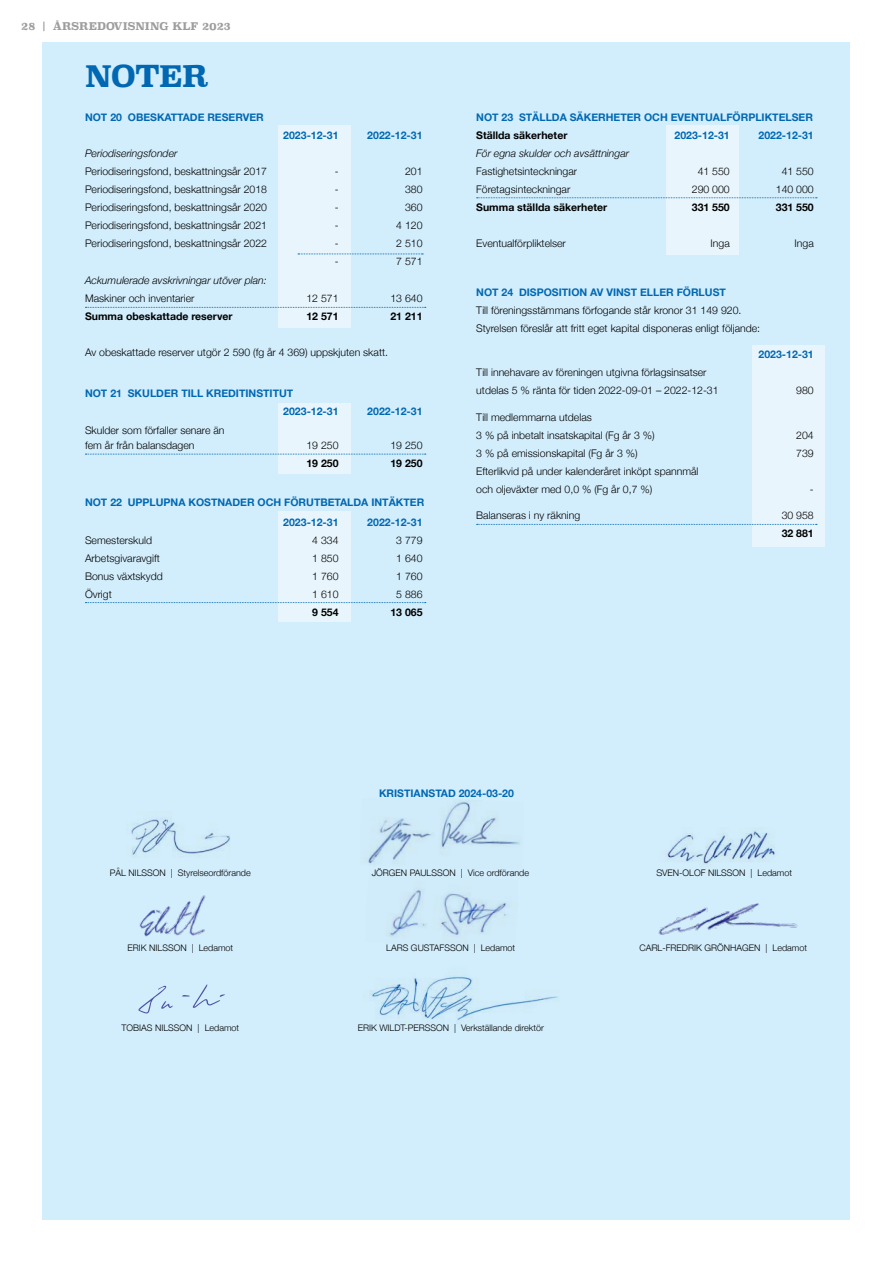
<style>
.page{position:relative;width:893px;height:1263px;background:#fff}
.page>*{position:absolute;margin:0;border:0;box-sizing:border-box;transform-origin:0 0}
.t1{font:700 29.55px "Superclarendon";letter-spacing:-.02em;color:#0068b3}
.t2{font:300 10.5px/18px "Helvetica Neue";color:#000}
.t3{font:700 10.5px/18px "Helvetica Neue";color:#0068b3}
.t4{font:700 10.5px "Helvetica Neue";color:#000}
.t5{font:italic 300 10.5px "Helvetica Neue";color:#000}
.t6{font:700 10.5px "Superclarendon";color:#9c9d9d}
.t7{font:300 9px "Helvetica Neue";color:#000}
</style>
<div class="page">
<div style="left:43px;top:43px;width:807px;height:1177px;background:#d2edfb"></div>
<img style="left:368px;top:800px;width:152px;height:64px">
<img style="left:666px;top:829px;width:109px;height:35px">
<img style="left:371px;top:975px;width:187px;height:48px">
<img style="left:386px;top:890px;width:121px;height:52px">
<img style="left:131px;top:818px;width:99px;height:39px">
<div style="left:278px;top:125px;width:72px;height:203px;background:#e8f5fc"></div>
<div style="left:278px;top:403px;width:72px;height:71px;background:#e8f5fc"></div>
<div style="left:278px;top:512px;width:72px;height:110px;background:#e8f5fc"></div>
<svg style="left:298px;top:254px;width:125px;height:1px"></svg>
<svg style="left:85px;top:307px;width:341px;height:1px"></svg>
<svg style="left:85px;top:454px;width:341px;height:1px"></svg>
<svg style="left:85px;top:602px;width:341px;height:1px"></svg>
<div style="left:666px;top:125px;width:73px;height:130px;background:#e8f5fc"></div>
<div style="left:753px;top:345px;width:72px;height:202px;background:#e8f5fc"></div>
<svg style="left:477px;top:197px;width:340px;height:1px"></svg>
<svg style="left:477px;top:524px;width:340px;height:1px"></svg>
<img style="left:658px;top:903px;width:140px;height:32px">
<img style="left:139px;top:895px;width:67px;height:42px">
<svg style="left:138px;top:985px;width:35px;height:29px"></svg>
<svg style="left:182px;top:984px;width:43px;height:24px"></svg>
<p class="t6" style="left:21px;top:19px;width:211px">28 | ÅRSREDOVISNING KLF 2023</p>
<h1 class="t1" style="left:85px;top:54px;width:125px">NOTER</h1>
<p class="t3" style="left:85px;top:108px;width:180px">NOT 20 OBESKATTADE RESERVER</p>
<p class="t3" style="left:283px;top:126px;width:57px">2023-12-31</p>
<p class="t3" style="left:367px;top:126px;width:57px">2022-12-31</p>
<p class="t5" style="left:85px;top:145px;width:94px">Periodiseringsfonder</p>
<p class="t2" style="left:85px;top:161px;width:184px">Periodiseringsfond, beskattningsår 2017</p>
<p class="t2" style="left:335px;top:161px;width:5px">-</p>
<p class="t2" style="left:405px;top:161px;width:19px">201</p>
<p class="t2" style="left:85px;top:179px;width:184px">Periodiseringsfond, beskattningsår 2018</p>
<p class="t2" style="left:335px;top:179px;width:5px">-</p>
<p class="t2" style="left:405px;top:179px;width:19px">380</p>
<p class="t2" style="left:85px;top:197px;width:184px">Periodiseringsfond, beskattningsår 2020</p>
<p class="t2" style="left:335px;top:197px;width:5px">-</p>
<p class="t2" style="left:405px;top:197px;width:19px">360</p>
<p class="t2" style="left:85px;top:215px;width:184px">Periodiseringsfond, beskattningsår 2021</p>
<p class="t2" style="left:335px;top:215px;width:5px">-</p>
<p class="t2" style="left:396px;top:215px;width:28px">4 120</p>
<p class="t2" style="left:85px;top:233px;width:184px">Periodiseringsfond, beskattningsår 2022</p>
<p class="t2" style="left:335px;top:233px;width:5px">-</p>
<p class="t2" style="left:396px;top:233px;width:28px">2 510</p>
<p class="t2" style="left:335px;top:251px;width:5px">-</p>
<p class="t2" style="left:396px;top:251px;width:28px">7 571</p>
<p class="t5" style="left:85px;top:272px;width:183px">Ackumulerade avskrivningar utöver plan:</p>
<p class="t2" style="left:85px;top:289px;width:111px">Maskiner och inventarier</p>
<p class="t2" style="left:306px;top:289px;width:34px">12 571</p>
<p class="t2" style="left:390px;top:289px;width:34px">13 640</p>
<p class="t4" style="left:85px;top:308px;width:149px">Summa obeskattade reserver</p>
<p class="t4" style="left:306px;top:308px;width:34px">12 571</p>
<p class="t4" style="left:390px;top:308px;width:34px">21 211</p>
<p class="t2" style="left:85px;top:343px;width:305px">Av obeskattade reserver utgör 2 590 (fg år 4 369) uppskjuten skatt.</p>
<p class="t3" style="left:283px;top:384px;width:57px;text-indent:-198px">NOT 21 SKULDER TILL KREDITINSTITUT<br>2023-12-31</p>
<p class="t3" style="left:367px;top:402px;width:57px">2022-12-31</p>
<p class="t2" style="left:85px;top:422px;width:141px;line-height:15px">Skulder som förfaller senare än fem år från balansdagen</p>
<p class="t2" style="left:306px;top:436px;width:34px">19 250</p>
<p class="t2" style="left:390px;top:436px;width:34px">19 250</p>
<p class="t4" style="left:306px;top:455px;width:34px">19 250</p>
<p class="t4" style="left:390px;top:455px;width:34px">19 250</p>
<p class="t3" style="left:283px;top:493px;width:142px;line-height:19.5px;text-indent:-198px">NOT 22 UPPLUPNA KOSTNADER OCH FÖRUTBETALDA INTÄKTER<br>2023-12-31</p>
<p class="t3" style="left:367px;top:513px;width:57px">2022-12-31</p>
<p class="t2" style="left:85px;top:530px;width:69px">Semesterskuld</p>
<p class="t2" style="left:312px;top:530px;width:28px">4 334</p>
<p class="t2" style="left:396px;top:530px;width:28px">3 779</p>
<p class="t2" style="left:85px;top:548px;width:76px">Arbetsgivaravgift</p>
<p class="t2" style="left:312px;top:548px;width:28px">1 850</p>
<p class="t2" style="left:396px;top:548px;width:28px">1 640</p>
<p class="t2" style="left:85px;top:566px;width:79px">Bonus växtskydd</p>
<p class="t2" style="left:312px;top:566px;width:28px">1 760</p>
<p class="t2" style="left:396px;top:566px;width:28px">1 760</p>
<p class="t2" style="left:85px;top:584px;width:28px">Övrigt</p>
<p class="t2" style="left:312px;top:584px;width:28px">1 610</p>
<p class="t2" style="left:396px;top:584px;width:28px">5 886</p>
<p class="t4" style="left:312px;top:604px;width:28px">9 554</p>
<p class="t4" style="left:390px;top:604px;width:34px">13 065</p>
<p class="t3" style="left:476px;top:108px;width:338px">NOT 23 STÄLLDA SÄKERHETER OCH EVENTUALFÖRPLIKTELSER</p>
<p class="t4" style="left:476px;top:127px;width:93px">Ställda säkerheter</p>
<p class="t3" style="left:674px;top:126px;width:57px">2023-12-31</p>
<p class="t3" style="left:758px;top:126px;width:57px">2022-12-31</p>
<p class="t5" style="left:476px;top:145px;width:154px">För egna skulder och avsättningar</p>
<p class="t2" style="left:476px;top:161px;width:102px">Fastighetsinteckningar</p>
<p class="t2" style="left:698px;top:161px;width:34px">41 550</p>
<p class="t2" style="left:782px;top:161px;width:34px">41 550</p>
<p class="t2" style="left:476px;top:179px;width:96px">Företagsinteckningar</p>
<p class="t2" style="left:692px;top:179px;width:39px">290 000</p>
<p class="t2" style="left:776px;top:179px;width:39px">140 000</p>
<p class="t4" style="left:476px;top:199px;width:133px">Summa ställda säkerheter</p>
<p class="t4" style="left:692px;top:199px;width:39px">331 550</p>
<p class="t4" style="left:776px;top:199px;width:39px">331 550</p>
<p class="t2" style="left:476px;top:233px;width:91px">Eventualförpliktelser</p>
<p class="t2" style="left:710px;top:233px;width:21px">Inga</p>
<p class="t2" style="left:794px;top:233px;width:21px">Inga</p>
<p class="t3" style="left:476px;top:283px;width:251px">NOT 24 DISPOSITION AV VINST ELLER FÖRLUST</p>
<p class="t2" style="left:476px;top:300px;width:285px">Till föreningsstämmans förfogande står kronor 31 149 920.<br>Styrelsen föreslår att fritt eget kapital disponeras enligt följande:</p>
<p class="t3" style="left:758px;top:346px;width:57px">2023-12-31</p>
<p class="t2" style="left:476px;top:363px;width:244px">Till innehavare av föreningen utgivna förlagsinsatser utdelas 5 % ränta för tiden 2022-09-01 – 2022-12-31</p>
<p class="t2" style="left:796px;top:381px;width:19px">980</p>
<p class="t2" style="left:476px;top:407px;width:180px">Till medlemmarna utdelas<br>3 % på inbetalt insatskapital (Fg år 3 %)</p>
<p class="t2" style="left:796px;top:425px;width:19px">204</p>
<p class="t2" style="left:476px;top:443px;width:163px">3 % på emissionskapital (Fg år 3 %)</p>
<p class="t2" style="left:796px;top:443px;width:19px">739</p>
<p class="t2" style="left:476px;top:461px;width:224px">Efterlikvid på under kalenderåret inköpt spannmål och oljeväxter med 0,0 % (Fg år 0,7 %)</p>
<p class="t2" style="left:810px;top:479px;width:5px">-</p>
<p class="t2" style="left:476px;top:506px;width:106px">Balanseras i ny räkning</p>
<p class="t2" style="left:782px;top:506px;width:34px">30 958</p>
<p class="t4" style="left:782px;top:525px;width:34px">32 881</p>
<p class="t7" style="left:110px;top:866px;width:143px">PÅL NILSSON | Styrelseordförande</p>
<p class="t3" style="left:379px;top:785px;width:136px">KRISTIANSTAD 2024-03-20</p>
<p class="t7" style="left:372px;top:866px;width:159px">JÖRGEN PAULSSON | Vice ordförande</p>
<p class="t7" style="left:656px;top:866px;width:137px">SVEN-OLOF NILSSON | Ledamot</p>
<p class="t7" style="left:128px;top:940px;width:107px">ERIK NILSSON | Ledamot</p>
<p class="t7" style="left:640px;top:940px;width:169px">CARL-FREDRIK GRÖNHAGEN | Ledamot</p>
<p class="t7" style="left:386px;top:940px;width:130px">LARS GUSTAFSSON | Ledamot</p>
<p class="t7" style="left:122px;top:1020px;width:119px">TOBIAS NILSSON | Ledamot</p>
<p class="t7" style="left:358px;top:1020px;width:188px">ERIK WILDT-PERSSON | Verkställande direktör</p>
</div>
